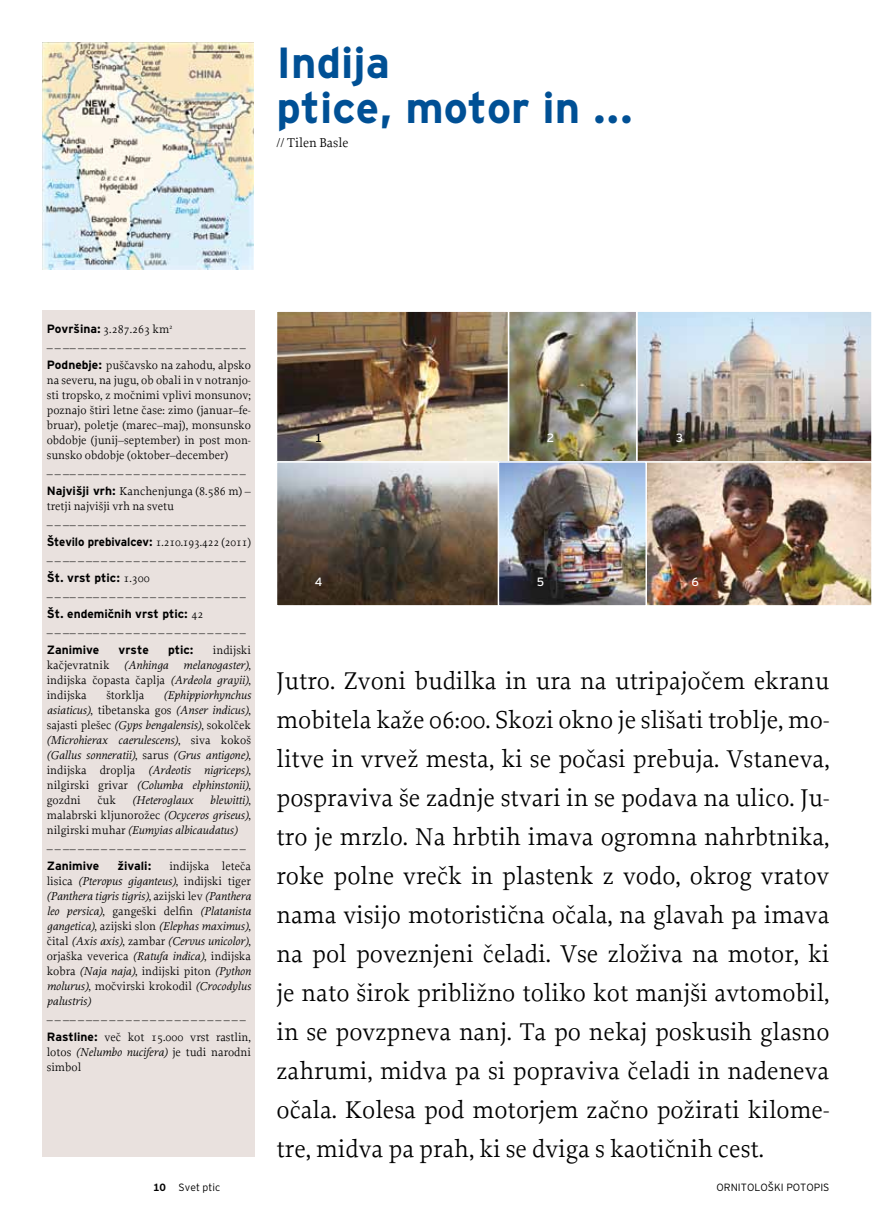
<style>
.page{position:relative;width:872px;height:1212px;background:#fff}
.page>*{position:absolute;margin:0;border:0;box-sizing:border-box;transform-origin:0 0}
.t1{font:700 43.5px/45px "Interstate Bold Mono CE";color:#005095}
.t2{font:25.5px/39px "Proforma";color:#000;text-align:justify}
.t3{font:13.5px "Proforma";color:#000}
.t4{font:12px/15px "Proforma";color:#000}
.t5{font:italic 12px/15px "Proforma Book Italic CE";color:#000;text-align:justify}
.t6{font:700 12px "Interstate Bold Mono CE";color:#000}
.t7{font:700 12px "Interstate Bold Mono CE";color:#000;scale:.96 1}
.t8{font:500 12px "Interstate Regular Mono CE";color:#fff}
.t9{font:500 12px "Interstate Regular Mono CE";color:#000}
.t10{font:300 10.5px "Interstate Light Mono CE";color:#000}
.s1{font-family:"Interstate Bold Mono CE";font-weight:700}
.s2{font-family:"Proforma";font-weight:400}
.s3{font-family:"Proforma";font-style:normal}
.s4{font-family:"Proforma Book Italic CE";font-style:italic}
</style>
<div class="page">
<img style="left:639px;top:313px;width:230px;height:147px">
<div style="left:636px;top:310px;width:236px;height:153px;border:2px solid #fff"></div>
<img style="left:279px;top:313px;width:227px;height:147px">
<div style="left:276px;top:310px;width:233px;height:153px;border:2px solid #fff"></div>
<img style="left:511px;top:313px;width:123px;height:147px">
<div style="left:508px;top:310px;width:129px;height:153px;border:2px solid #fff"></div>
<img style="left:43px;top:43px;width:211px;height:227px">
<div style="left:43px;top:310px;width:212px;height:847px;background:#e9e1de"></div>
<img style="left:648px;top:464px;width:221px;height:140px">
<div style="left:645px;top:461px;width:227px;height:146px;border:2px solid #fff"></div>
<img style="left:279px;top:464px;width:218px;height:140px">
<div style="left:276px;top:461px;width:233px;height:146px;border:2px solid #fff"></div>
<img style="left:500px;top:464px;width:144px;height:140px">
<div style="left:497px;top:461px;width:150px;height:146px;border:2px solid #fff"></div>
<h1 class="t1" style="left:276px;top:40px;width:358px">Indija<br>ptice, motor in ...</h1>
<p class="t3" style="left:276px;top:135px;width:73px">// Tilen Basle</p>
<p class="t4" style="left:47px;top:322px;width:201px;line-height:13.5px"><span class="s1">Površina:</span> 3.287.263 km<sup>2<br></sup>_ _ __ _ __ _ _ _ _ _ _ _ _ _ _ _ _ _ _ _ _ _ _</p>
<p class="t4" style="left:47px;top:357px;width:206px;text-align:justify"><span class="s1">Podnebje:</span> puščavsko na zahodu, alpsko na severu, na jugu, ob obali in v notranjo&shy;sti tropsko, z močnimi vplivi monsunov; poznajo štiri letne čase: zimo (januar–fe&shy;bruar), poletje (marec–maj), monsunsko obdobje (junij–september) in post mon&shy;sunsko obdobje (oktober–december)</p>
<p class="t4" style="left:47px;top:457px;width:206px;line-height:22.5px">_ _ __ _ __ _ _ _ _ _ _ _ _ _ _ _ _ _ _ _ _ _ _<br><span class="s1">Najvišji vrh:</span> Kanchenjunga (8.586 m) –</p>
<p class="t4" style="left:47px;top:499px;width:201px;line-height:13.5px">tretji najvišji vrh na svetu<br>_ _ __ _ __ _ _ _ _ _ _ _ _ _ _ _ _ _ _ _ _ _ _</p>
<p class="t7" style="left:47px;top:535px;width:214px">Število prebivalcev: <span class="s2">1.210.193.422 (2011)</span></p>
<p class="t4" style="left:47px;top:548px;width:201px">_ _ __ _ __ _ _ _ _ _ _ _ _ _ _ _ _ _ _ _ _ _ _</p>
<p class="t6" style="left:47px;top:571px;width:105px">Št. vrst ptic: <span class="s2">1.300</span></p>
<p class="t4" style="left:47px;top:584px;width:201px">_ _ __ _ __ _ _ _ _ _ _ _ _ _ _ _ _ _ _ _ _ _ _</p>
<p class="t6" style="left:47px;top:607px;width:158px">Št. endemičnih vrst ptic: <span class="s2">42</span></p>
<p class="t4" style="left:47px;top:620px;width:201px">_ _ __ _ __ _ _ _ _ _ _ _ _ _ _ _ _ _ _ _ _ _ _</p>
<p class="t6" style="left:47px;top:643px;width:54px">Zanimive</p>
<p class="t6" style="left:119px;top:643px;width:32px">vrste</p>
<p class="t6" style="left:168px;top:643px;width:27px">ptic:</p>
<p class="t4" style="left:213px;top:642px;width:40px">indijski</p>
<p class="t5" style="left:47px;top:657px;width:206px"><span class="s3">kačjevratnik</span> (Anhinga melanogaster)<span class="s3">,</span></p>
<p class="t4" style="left:47px;top:672px;width:206px">indijska čopasta čaplja <span class="s4">(Ardeola grayii)</span>, indijska</p>
<p class="t5" style="left:47px;top:687px;width:206px;text-align:right">(Ephippiorhynchus<br>asiaticus)<span class="s3">, tibetanska gos</span> (Anser indicus)<span class="s3">,</span></p>
<p class="t4" style="left:47px;top:717px;width:206px">sajasti plešec <span class="s4">(Gyps bengalensis)</span>, sokolček</p>
<p class="t5" style="left:47px;top:732px;width:206px">(Microhierax caerulescens)<span class="s3">, siva kokoš </span>(Gallus sonneratii)<span class="s3">, sarus</span> (Grus antigone)<span class="s3">, indijska droplja</span> (Ardeotis nigriceps)<span class="s3">, nilgirski grivar</span> (Columba elphinstonii)<span class="s3">,</span></p>
<p class="t4" style="left:47px;top:792px;width:35px">gozdni</p>
<p class="t4" style="left:97px;top:792px;width:20px">čuk</p>
<p class="t5" style="left:132px;top:792px;width:62px">(Heteroglaux</p>
<p class="t5" style="left:210px;top:792px;width:42px">blewitti)<span class="s3">,</span></p>
<p class="t4" style="left:47px;top:807px;width:206px">malabrski kljunorožec <span class="s4">(Ocyceros griseus)</span>,</p>
<p class="t5" style="left:47px;top:822px;width:192px"><span class="s3">nilgirski muhar</span> (Eumyias albicaudatus)</p>
<p class="t4" style="left:47px;top:836px;width:201px">_ _ __ _ __ _ _ _ _ _ _ _ _ _ _ _ _ _ _ _ _ _ _</p>
<p class="t6" style="left:47px;top:859px;width:54px">Zanimive</p>
<p class="t6" style="left:117px;top:859px;width:36px">živali:</p>
<p class="t4" style="left:106px;top:687px;width:39px">štorklja</p>
<p class="t4" style="left:47px;top:858px;width:206px;text-align:right">indijska leteča<br>lisica <span class="s4">(Pteropus giganteus)</span>, indijski tiger</p>
<p class="t5" style="left:47px;top:888px;width:206px">(Panthera tigris tigris)<span class="s3">, azijski lev</span> (Panthera leo persica)<span class="s3">, gangeški delfin</span> (Platanista gangetica)<span class="s3">, azijski slon</span> (Elephas maximus)<span class="s3">, čital</span> (Axis axis)<span class="s3">, zambar</span> (Cervus unicolor)<span class="s3">,</span></p>
<p class="t4" style="left:47px;top:948px;width:206px">orjaška veverica <span class="s4">(Ratufa indica)</span>, indijska kobra <span class="s4">(Naja naja)</span>, indijski piton <span class="s4">(Python</span></p>
<p class="t5" style="left:47px;top:978px;width:206px">molurus)<span class="s3">, močvirski krokodil</span> (Crocodylus palustris)</p>
<p class="t4" style="left:47px;top:1003px;width:206px;line-height:22.5px">_ _ __ _ __ _ _ _ _ _ _ _ _ _ _ _ _ _ _ _ _ _ _<br><span class="s1">Rastline:</span> več kot 15.000 vrst rastlin,</p>
<p class="t4" style="left:47px;top:1044px;width:206px">lotos <span class="s4">(Nelumbo nucifera)</span> je tudi narodni simbol</p>
<p class="t9" style="left:315px;top:431px;width:9px">1</p>
<p class="t8" style="left:676px;top:431px;width:9px">3</p>
<p class="t8" style="left:547px;top:431px;width:9px">2</p>
<p class="t8" style="left:315px;top:575px;width:9px">4</p>
<p class="t8" style="left:536px;top:575px;width:9px">5</p>
<p class="t8" style="left:691px;top:575px;width:9px">6</p>
<p class="t2" style="left:276px;top:660px;width:554px">Jutro. Zvoni budilka in ura na utripajočem ekranu mobitela kaže 06:00. Skozi okno je slišati troblje, mo&shy;litve in vrvež mesta, ki se počasi prebuja. Vstaneva, pospraviva še zadnje stvari in se podava na ulico. Ju&shy;tro je mrzlo. Na hrbtih imava ogromna nahrbtnika, roke polne vrečk in plastenk z vodo, okrog vratov nama visijo motoristična očala, na glavah pa imava na pol poveznjeni čeladi. Vse zloživa na motor, ki je nato širok približno toliko kot manjši avtomobil, in se povzpneva nanj. Ta po nekaj poskusih glasno zahrumi, midva pa si popraviva čeladi in nadeneva očala. Kolesa pod motorjem začno požirati kilome&shy;tre, midva pa prah, ki se dviga s kaotičnih cest.</p>
<p class="t10" style="left:153px;top:1181px;width:69px"><span class="s1">10</span> Svet ptic</p>
<p class="t10" style="left:716px;top:1181px;width:114px">ORNITOLOŠKI POTOPIS</p>
</div>
